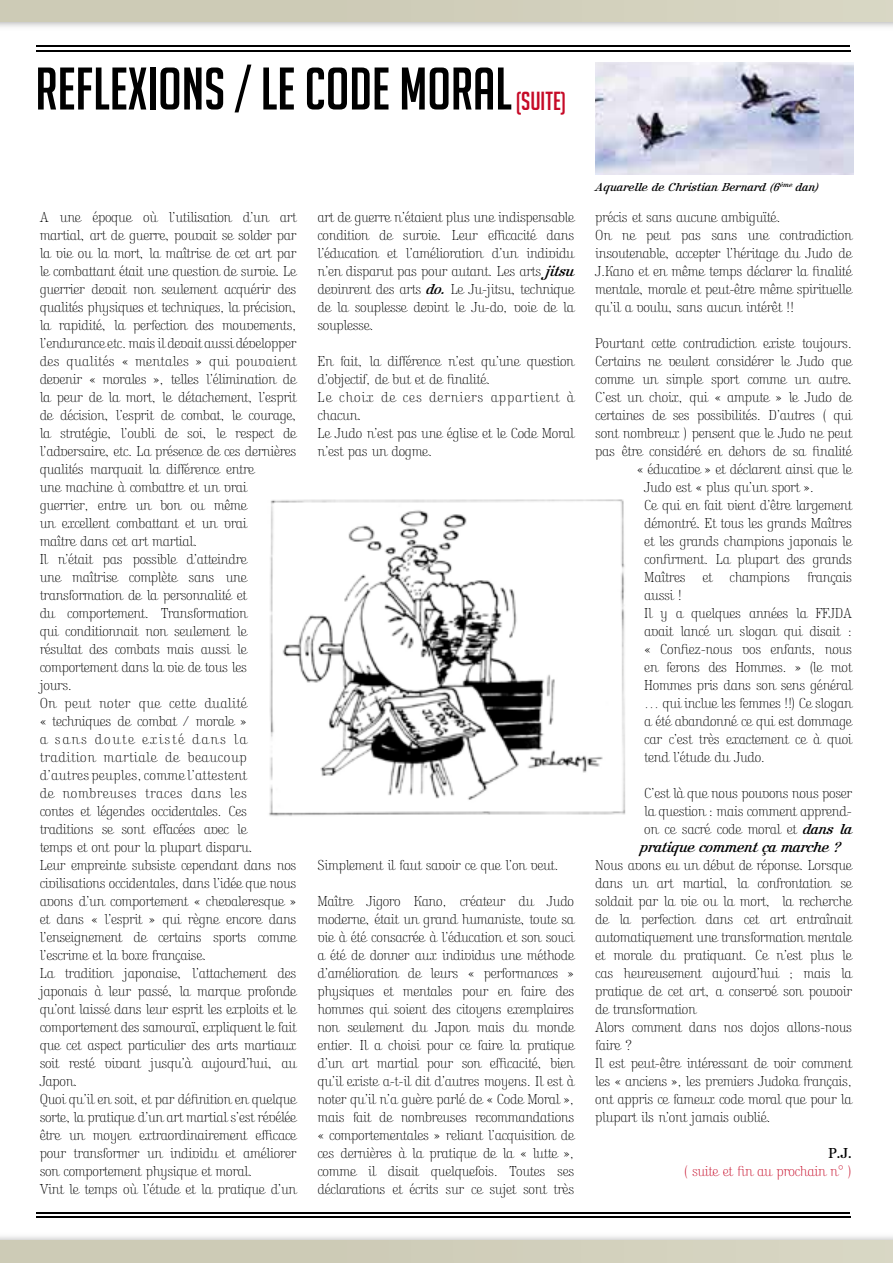
<style>
.page{position:relative;width:893px;height:1263px;background:#fff}
.page>*{position:absolute;margin:0;border:0;box-sizing:border-box;transform-origin:0 0}
.t1{font:58.5px "Big Noodle Titling";color:#000}
.t2{font:25.5px "Big Noodle Titling";color:#c60a27}
.t3{font:15px/18px "Kursivschrift Steh Har";letter-spacing:-.02em;color:#000}
.t4{font:15px "Kursivschrift Liegend";letter-spacing:-.02em;color:#000}
.t5{font:15px "Kursivschrift Steh Har";letter-spacing:-.02em;color:#c60a27}
.t6{font:15px "Kursivschrift Stehend";color:#000}
.t7{font:12px "Kursivschrift Liegend";color:#000}
.s1{font-family:"Kursivschrift Liegend"}
</style>
<div class="page">
<div style="left:0;top:0;width:893px;height:22px;background:#cfcdb9"></div>
<div style="left:0;top:1241px;width:893px;height:22px;background:#cfcdb9"></div>
<hr style="left:36px;top:45px;width:814px;height:2px;background:#000">
<hr style="left:36px;top:1212px;width:814px;height:2px;background:#000">
<hr style="left:36px;top:50px;width:815px;height:1px;background:#000">
<hr style="left:36px;top:1216px;width:815px;height:2px;background:#000">
<img style="left:596px;top:62px;width:257px;height:112px">
<img style="left:269px;top:499px;width:357px;height:317px">
<h1 class="t1" style="left:35px;top:57px;width:478px">REFLEXIONS / LE CODE MORAL</h1>
<h2 class="t2" style="left:516px;top:87px;width:52px">(SUITE)</h2>
<p class="t3" style="left:40px;top:209px;width:258px">A une époque où l’utilisation d’un art martial, art de guerre, pouvait se solder par la vie ou la mort, la maîtrise de cet art par le combattant était une question de survie. Le guerrier devait non seulement acquérir des qualités physiques et techniques, la précision, la rapidité, la perfection des mouvements, l’endurance etc. mais il devait aussi développer des qualités « mentales » qui pouvaient devenir « morales », telles l’élimination de la peur de la mort, le détachement, l’esprit de décision, l’esprit de combat, le courage, la stratégie, l’oubli de soi, le respect de l’adversaire, etc. La présence de ces dernières qualités marquait la différence entre<br>une machine à combattre et un vrai guerrier, entre un bon ou même<br>un excellent combattant et un vrai<br>maître dans cet art martial.<br>Il n’était pas possible d’atteindre<br>une maîtrise complète sans une transformation de la personnalité et<br>du comportement. Transformation<br>qui conditionnait non seulement le<br>résultat des combats mais aussi le comportement dans la vie de tous les<br>jours.<br>On peut noter que cette dualité<br>« techniques de combat / morale »<br>a sans doute existé dans la tradition martiale de beaucoup d’autres peuples, comme l’attestent<br>de nombreuses traces dans les<br>contes et légendes occidentales. Ces traditions se sont effacées avec le<br>temps et ont pour la plupart disparu.<br>Leur empreinte subsiste cependant dans nos civilisations occidentales, dans l’idée que nous avons d’un comportement « chevaleresque » et dans « l’esprit » qui règne encore dans l’enseignement de certains sports comme l’escrime et la boxe française.<br>La tradition japonaise, l’attachement des japonais à leur passé, la marque profonde qu’ont laissé dans leur esprit les exploits et le comportement des samouraï, expliquent le fait que cet aspect particulier des arts martiaux soit resté vivant jusqu’à aujourd’hui, au Japon.<br>Quoi qu’il en soit, et par définition en quelque sorte, la pratique d’un art martial s’est révélée être un moyen extraordinairement efficace pour transformer un individu et améliorer son comportement physique et moral.<br>Vint le temps où l’étude et la pratique d’un</p>
<p class="t3" style="left:317px;top:209px;width:258px;text-align:justify">art de guerre n’étaient plus une indispensable condition de survie. Leur efficacité dans l’éducation et l’amélioration d’un individu n’en disparut pas pour autant. Les arts <span class="s1">jitsu </span>devinrent des arts <span class="s1">do.</span> Le Ju-jitsu, technique de la souplesse devint le Ju-do, voie de la souplesse.</p>
<p class="t3" style="left:317px;top:353px;width:258px">En fait, la différence n’est qu’une question d’objectif, de but et de finalité.<br>Le choix de ces derniers appartient à chacun.<br>Le Judo n’est pas une église et le Code Moral n’est pas un dogme.</p>
<p class="t3" style="left:317px;top:857px;width:243px">Simplement il faut savoir ce que l’on veut.</p>
<p class="t3" style="left:317px;top:893px;width:258px;text-align:justify">Maître Jigoro Kano, créateur du Judo moderne, était un grand humaniste, toute sa vie à été consacrée à l’éducation et son souci a été de donner aux individus une méthode d’amélioration de leurs « performances » physiques et mentales pour en faire des hommes qui soient des citoyens exemplaires non seulement du Japon mais du monde entier. Il a choisi pour ce faire la pratique d’un art martial pour son efficacité, bien qu’il existe a-t-il dit d’autres moyens. Il est à noter qu’il n’a guère parlé de « Code Moral », mais fait de nombreuses recommandations « comportementales » reliant l’acquisition de ces dernières à la pratique de la « lutte », comme il disait quelquefois. Toutes ses déclarations et écrits sur ce sujet sont très</p>
<p class="t7" style="left:595px;top:180px;width:225px">Aquarelle de Christian Bernard (6<sup>ème</sup> dan)</p>
<p class="t3" style="left:595px;top:209px;width:258px">précis et sans aucune ambiguïté.<br>On ne peut pas sans une contradiction insoutenable, accepter l’héritage du Judo de J.Kano et en même temps déclarer la finalité mentale, morale et peut-être même spirituelle qu’il a voulu, sans aucun intérêt !!</p>
<p class="t3" style="left:595px;top:335px;width:258px">Pourtant cette contradiction existe toujours.</p>
<p class="t3" style="left:595px;top:353px;width:258px">Certains ne veulent considérer le Judo que</p>
<p class="t3" style="left:595px;top:371px;width:258px">comme un simple sport comme un autre.</p>
<p class="t3" style="left:595px;top:389px;width:258px">C’est un choix, qui « ampute » le Judo de</p>
<p class="t3" style="left:595px;top:407px;width:258px">certaines de ses possibilités. D’autres ( qui</p>
<p class="t3" style="left:595px;top:425px;width:258px">sont nombreux ) pensent que le Judo ne peut</p>
<p class="t3" style="left:595px;top:443px;width:258px">pas être considéré en dehors de sa finalité</p>
<p class="t3" style="left:637px;top:461px;width:217px">« éducative » et déclarent ainsi que le</p>
<p class="t3" style="left:644px;top:479px;width:171px">Judo est « plus qu’un sport ».</p>
<p class="t3" style="left:644px;top:497px;width:209px">Ce qui en fait vient d’être largement</p>
<p class="t3" style="left:644px;top:515px;width:209px">démontré. Et tous les grands Maîtres</p>
<p class="t3" style="left:644px;top:533px;width:209px">et les grands champions japonais le</p>
<p class="t3" style="left:644px;top:551px;width:209px">confirment. La plupart des grands</p>
<p class="t3" style="left:644px;top:569px;width:209px">Maîtres et champions français</p>
<p class="t3" style="left:644px;top:587px;width:39px">aussi !</p>
<p class="t3" style="left:644px;top:605px;width:209px">Il y a quelques années la FFJDA</p>
<p class="t3" style="left:644px;top:623px;width:209px">avait lancé un slogan qui disait :</p>
<p class="t3" style="left:644px;top:641px;width:209px">« Confiez-nous vos enfants, nous</p>
<p class="t3" style="left:644px;top:659px;width:209px">en ferons des Hommes. » (le mot</p>
<p class="t3" style="left:644px;top:677px;width:209px">Hommes pris dans son sens général</p>
<p class="t3" style="left:644px;top:695px;width:209px">… qui inclue les femmes !!) Ce slogan</p>
<p class="t3" style="left:644px;top:713px;width:209px">a été abandonné ce qui est dommage</p>
<p class="t3" style="left:644px;top:731px;width:209px">car c’est très exactement ce à quoi</p>
<p class="t3" style="left:644px;top:749px;width:122px">tend l’étude du Judo.</p>
<p class="t3" style="left:644px;top:785px;width:209px;text-align:justify">C’est là que nous pouvons nous poser la question : mais comment apprend&shy;on ce sacré code moral et <span class="s1">dans la</span></p>
<p class="t4" style="left:640px;top:839px;width:202px">pratique comment ça marche ?</p>
<p class="t3" style="left:595px;top:857px;width:258px">Nous avons eu un début de réponse. Lorsque dans un art martial, la confrontation se soldait par la vie ou la mort, la recherche de la perfection dans cet art entraînait automatiquement une transformation mentale et morale du pratiquant. Ce n’est plus le cas heureusement aujourd’hui ; mais la pratique de cet art, a conservé son pouvoir de transformation<br>Alors comment dans nos dojos allons-nous faire ?<br>Il est peut-être intéressant de voir comment les « anciens », les premiers Judoka français, ont appris ce fameux code moral que pour la plupart ils n’ont jamais oublié.</p>
<p class="t6" style="left:829px;top:1145px;width:25px">P.J.</p>
<p class="t5" style="left:684px;top:1162px;width:169px">( suite et fin au prochain n° )</p>
</div>
